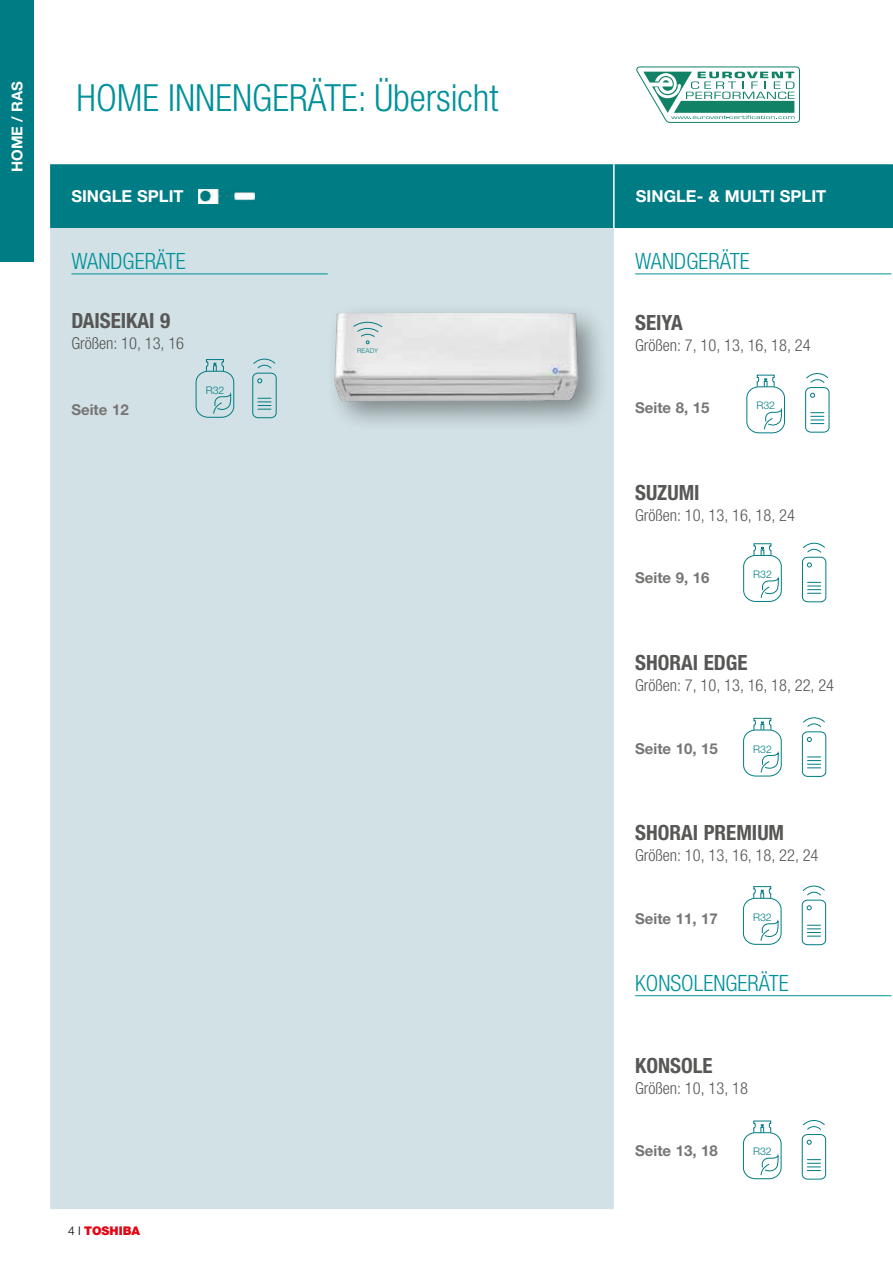
<style>
.page{position:relative;width:893px;height:1263px;background:#fff}
.page>*{position:absolute;margin:0;border:0;box-sizing:border-box;transform-origin:0 0}
.t1{font:300 condensed 37.5px "Helvetica Neue LT Pro";color:#00919a}
.t2{font:300 condensed 22.5px "Helvetica Neue LT Pro";color:#00919a}
.t3{font:700 condensed 21px "Helvetica Neue LT Pro";color:#575756}
.t4{font:300 condensed 16.5px "Helvetica Neue LT Pro";color:#575756}
.t5{font:700 16.5px "Helvetica Neue LT Pro";color:#fff}
.t6{font:700 15px "Helvetica Neue LT Pro";color:#767574}
.t7{font:700 15px "Helvetica Neue LT Pro";color:#fff}
.t8{font:900 12px "Helvetica Neue LT Pro";color:#e30613}
.t9{font:300 10.5px "Helvetica Neue LT Std";color:#007c84}
.t10{font:300 6.6px "Helvetica Neue LT Pro";color:#007c83}
.s1{font-weight:300;color:#000}
</style>
<div class="page">
<div style="left:0;top:0;width:34px;height:261px;background:#007c84"></div>
<div style="left:50px;top:164px;width:843px;height:64px;background:#007c84"></div>
<div style="left:50px;top:228px;width:564px;height:981px;background:#d2e1e5"></div>
<hr style="left:613px;top:164px;width:2px;height:64px;background:#fff">
<hr style="left:71px;top:274px;width:257px;height:1px;background:#00919a">
<hr style="left:635px;top:274px;width:256px;height:1px;background:#00919a">
<hr style="left:635px;top:995px;width:256px;height:1px;background:#00919a">
<div style="left:802px;top:557px;width:24px;height:45px;border:1px solid #007c84;border-radius:5px"></div>
<svg style="left:807px;top:562px;width:5px;height:5px"></svg>
<svg style="left:803px;top:542px;width:22px;height:11px"></svg>
<svg style="left:808px;top:582px;width:13px;height:12px"></svg>
<div style="left:252px;top:373px;width:24px;height:45px;border:1px solid #007c84;border-radius:5px"></div>
<svg style="left:257px;top:378px;width:5px;height:5px"></svg>
<svg style="left:253px;top:358px;width:23px;height:11px"></svg>
<svg style="left:258px;top:398px;width:13px;height:12px"></svg>
<svg style="left:636px;top:67px;width:164px;height:56px"></svg>
<img style="left:198px;top:189px;width:56px;height:14px">
<div style="left:325px;top:302px;width:285px;height:131px;background:#000;opacity:.4"></div>
<img style="left:334px;top:312px;width:245px;height:90px">
<svg style="left:213px;top:393px;width:18px;height:21px"></svg>
<svg style="left:206px;top:359px;width:18px;height:12px"></svg>
<div style="left:196px;top:371px;width:38px;height:47px;border:1px solid #007c84;border-radius:12px"></div>
<svg style="left:764px;top:409px;width:18px;height:21px"></svg>
<svg style="left:756px;top:374px;width:19px;height:12px"></svg>
<div style="left:746px;top:386px;width:39px;height:47px;border:1px solid #007c84;border-radius:12px"></div>
<div style="left:805px;top:387px;width:24px;height:45px;border:1px solid #007c84;border-radius:5px"></div>
<svg style="left:810px;top:393px;width:5px;height:5px"></svg>
<svg style="left:806px;top:373px;width:23px;height:10px"></svg>
<svg style="left:811px;top:412px;width:13px;height:12px"></svg>
<svg style="left:760px;top:577px;width:19px;height:21px"></svg>
<svg style="left:753px;top:543px;width:19px;height:12px"></svg>
<div style="left:743px;top:555px;width:39px;height:47px;border:1px solid #007c84;border-radius:12px"></div>
<svg style="left:760px;top:1155px;width:19px;height:21px"></svg>
<svg style="left:753px;top:1120px;width:18px;height:12px"></svg>
<div style="left:743px;top:1132px;width:38px;height:47px;border:1px solid #007c84;border-radius:12px"></div>
<svg style="left:760px;top:920px;width:19px;height:21px"></svg>
<svg style="left:753px;top:886px;width:18px;height:12px"></svg>
<div style="left:743px;top:898px;width:38px;height:47px;border:1px solid #007c84;border-radius:12px"></div>
<div style="left:802px;top:1134px;width:24px;height:45px;border:1px solid #007c84;border-radius:5px"></div>
<svg style="left:807px;top:1140px;width:5px;height:4px"></svg>
<svg style="left:803px;top:1120px;width:22px;height:10px"></svg>
<svg style="left:807px;top:1159px;width:13px;height:12px"></svg>
<div style="left:802px;top:900px;width:24px;height:45px;border:1px solid #007c84;border-radius:5px"></div>
<svg style="left:807px;top:905px;width:5px;height:5px"></svg>
<svg style="left:802px;top:885px;width:23px;height:11px"></svg>
<svg style="left:807px;top:925px;width:13px;height:12px"></svg>
<div style="left:802px;top:731px;width:24px;height:46px;border:1px solid #007c84;border-radius:5px"></div>
<svg style="left:807px;top:737px;width:5px;height:5px"></svg>
<svg style="left:803px;top:717px;width:22px;height:11px"></svg>
<svg style="left:807px;top:757px;width:14px;height:11px"></svg>
<svg style="left:760px;top:752px;width:19px;height:21px"></svg>
<svg style="left:753px;top:718px;width:18px;height:12px"></svg>
<div style="left:743px;top:730px;width:38px;height:46px;border:1px solid #007c84;border-radius:12px"></div>
<svg style="left:353px;top:322px;width:30px;height:22px"></svg>
<p class="t7" style="left:8px;top:172px;width:92px;rotate:-90deg">HOME / RAS</p>
<h1 class="t1" style="left:77px;top:76px;width:424px">HOME INNENGERÄTE: Übersicht</h1>
<p class="t5" style="left:71px;top:186px;width:114px">SINGLE SPLIT</p>
<p class="t5" style="left:636px;top:186px;width:192px">SINGLE- &amp; MULTI SPLIT</p>
<h2 class="t2" style="left:71px;top:248px;width:116px">WANDGERÄTE</h2>
<h2 class="t2" style="left:635px;top:248px;width:116px">WANDGERÄTE</h2>
<p class="t3" style="left:71px;top:308px;width:100px">DAISEIKAI 9</p>
<p class="t4" style="left:71px;top:334px;width:114px">Größen: 10, 13, 16</p>
<p class="t6" style="left:71px;top:400px;width:59px">Seite 12</p>
<p class="t9" style="left:206px;top:384px;width:20px">R32</p>
<p class="t10" style="left:357px;top:347px;width:23px">READY</p>
<p class="t8" style="left:68px;top:1224px;width:74px"><span class="s1">4 I</span> TOSHIBA</p>
<p class="t3" style="left:635px;top:310px;width:49px">SEIYA</p>
<p class="t4" style="left:635px;top:336px;width:177px">Größen: 7, 10, 13, 16, 18, 24</p>
<p class="t6" style="left:635px;top:399px;width:76px">Seite 8, 15</p>
<p class="t9" style="left:756px;top:399px;width:20px">R32</p>
<p class="t3" style="left:635px;top:480px;width:66px">SUZUMI</p>
<p class="t4" style="left:635px;top:506px;width:161px">Größen: 10, 13, 16, 18, 24</p>
<p class="t6" style="left:635px;top:569px;width:76px">Seite 9, 16</p>
<p class="t9" style="left:753px;top:568px;width:20px">R32</p>
<p class="t3" style="left:635px;top:650px;width:114px">SHORAI EDGE</p>
<p class="t4" style="left:635px;top:676px;width:201px">Größen: 7, 10, 13, 16, 18, 22, 24</p>
<p class="t6" style="left:635px;top:739px;width:84px">Seite 10, 15</p>
<p class="t9" style="left:753px;top:742px;width:20px">R32</p>
<p class="t3" style="left:635px;top:820px;width:151px">SHORAI PREMIUM</p>
<p class="t4" style="left:635px;top:846px;width:185px">Größen: 10, 13, 16, 18, 22, 24</p>
<p class="t6" style="left:635px;top:909px;width:84px">Seite 11, 17</p>
<p class="t9" style="left:753px;top:911px;width:20px">R32</p>
<h2 class="t2" style="left:635px;top:970px;width:155px">KONSOLENGERÄTE</h2>
<p class="t3" style="left:635px;top:1052px;width:79px">KONSOLE</p>
<p class="t4" style="left:635px;top:1078px;width:114px">Größen: 10, 13, 18</p>
<p class="t6" style="left:635px;top:1141px;width:84px">Seite 13, 18</p>
<p class="t9" style="left:753px;top:1145px;width:20px">R32</p>
</div>
